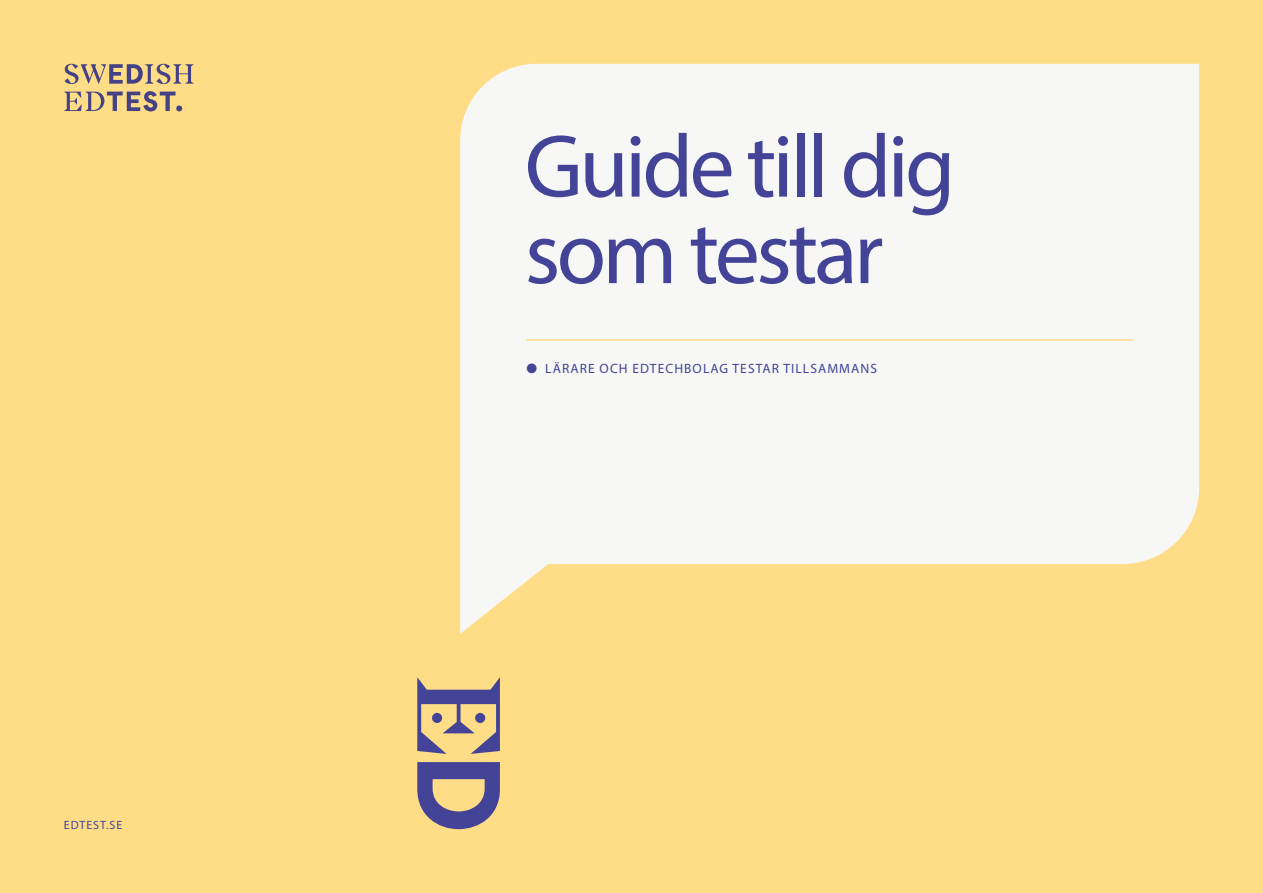
<style>
.page{position:relative;width:1263px;height:893px;background:#ffdc86}
.page>*{position:absolute;margin:0;border:0;box-sizing:border-box;transform-origin:0 0}
.Omslagsrubrik{font:89.85px/86.6px "Myriad Pro";letter-spacing:-.04em;color:#434497}
.Frågerubrik{font:13.5px "Myriad Pro";letter-spacing:.08em;color:#434497}
.Sidnummer___sidfot{font:12px "Myriad Pro";letter-spacing:.08em;color:#434497}
</style>
<div class="page">
<svg style="left:417px;top:677px;width:83px;height:77px"></svg>
<svg style="left:417px;top:762px;width:83px;height:67px"></svg>
<div style="left:432px;top:713px;width:10px;height:10px;background:#434497;border-radius:50%"></div>
<div style="left:475px;top:713px;width:10px;height:10px;background:#434497;border-radius:50%"></div>
<svg style="left:64px;top:64px;width:130px;height:20px"></svg>
<svg style="left:64px;top:91px;width:118px;height:20px"></svg>
<svg style="left:460px;top:64px;width:739px;height:570px;background:#f7f3e7"></svg>
<hr style="left:526px;top:339px;width:607px;height:2px;background:#ffdc86">
<p class="Sidnummer___sidfot" style="left:64px;top:818px;width:60px">EDTEST.SE</p>
<p class="Omslagsrubrik" style="left:525px;top:122px;width:432px">Guide till dig som testar</p>
<p class="Frågerubrik" style="left:526px;top:360px;width:352px">● LÄRARE OCH EDTECHBOLAG TESTAR TILLSAMMANS</p>
</div>
